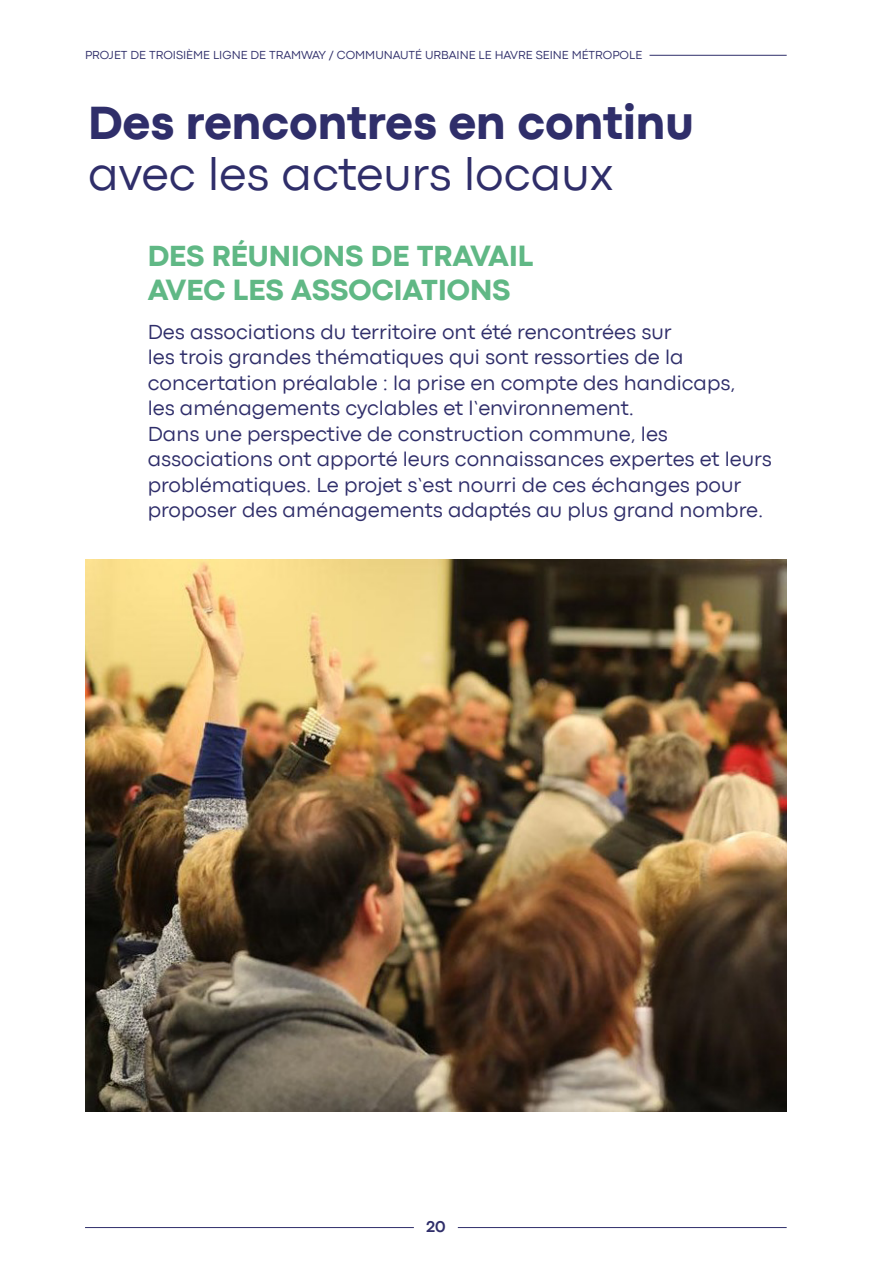
<style>
.page{position:relative;width:893px;height:1263px;background:#fff}
.page>*{position:absolute;margin:0;border:0;box-sizing:border-box;transform-origin:0 0}
.t1{font:800 48px "Codec Pro";color:#2f2e6a}
.t2{font:48px "Codec Pro News";color:#2f2e6a}
.t3{font:800 30px/34.5px "Codec Pro";color:#60b885}
.t4{font:21px/25.5px "Codec Pro News";color:#2f2e6a}
.t5{font:700 16.5px "Codec Pro";color:#2f2e6a}
.t6{font:12px "Codec Pro News";color:#2f2e6a}
</style>
<div class="page">
<hr style="left:85px;top:1227px;width:329px;height:1px;background:#2f2e6a">
<hr style="left:458px;top:1227px;width:329px;height:1px;background:#2f2e6a">
<hr style="left:649px;top:55px;width:138px;height:1px;background:#2f2e6a">
<img style="left:85px;top:559px;width:702px;height:552px">
<p class="t6" style="left:85px;top:48px;width:559px">PROJET DE TROISIÈME LIGNE DE TRAMWAY / COMMUNAUTÉ URBAINE LE HAVRE SEINE MÉTROPOLE</p>
<h1 class="t1" style="left:88px;top:95px;width:607px">Des rencontres en continu</h1>
<h1 class="t2" style="left:88px;top:146px;width:527px">avec les acteurs locaux</h1>
<h2 class="t3" style="left:148px;top:238px;width:387px">DES RÉUNIONS DE TRAVAIL<br>AVEC LES ASSOCIATIONS</h2>
<p class="t4" style="left:148px;top:319px;width:626px">Des associations du territoire ont été rencontrées sur<br>les trois grandes thématiques qui sont ressorties de la concertation préalable : la prise en compte des handicaps,<br>les aménagements cyclables et l’environnement.<br>Dans une perspective de construction commune, les associations ont apporté leurs connaissances expertes et leurs problématiques. Le projet s’est nourri de ces échanges pour proposer des aménagements adaptés au plus grand nombre.</p>
<p class="t5" style="left:426px;top:1216px;width:21px">20</p>
</div>
